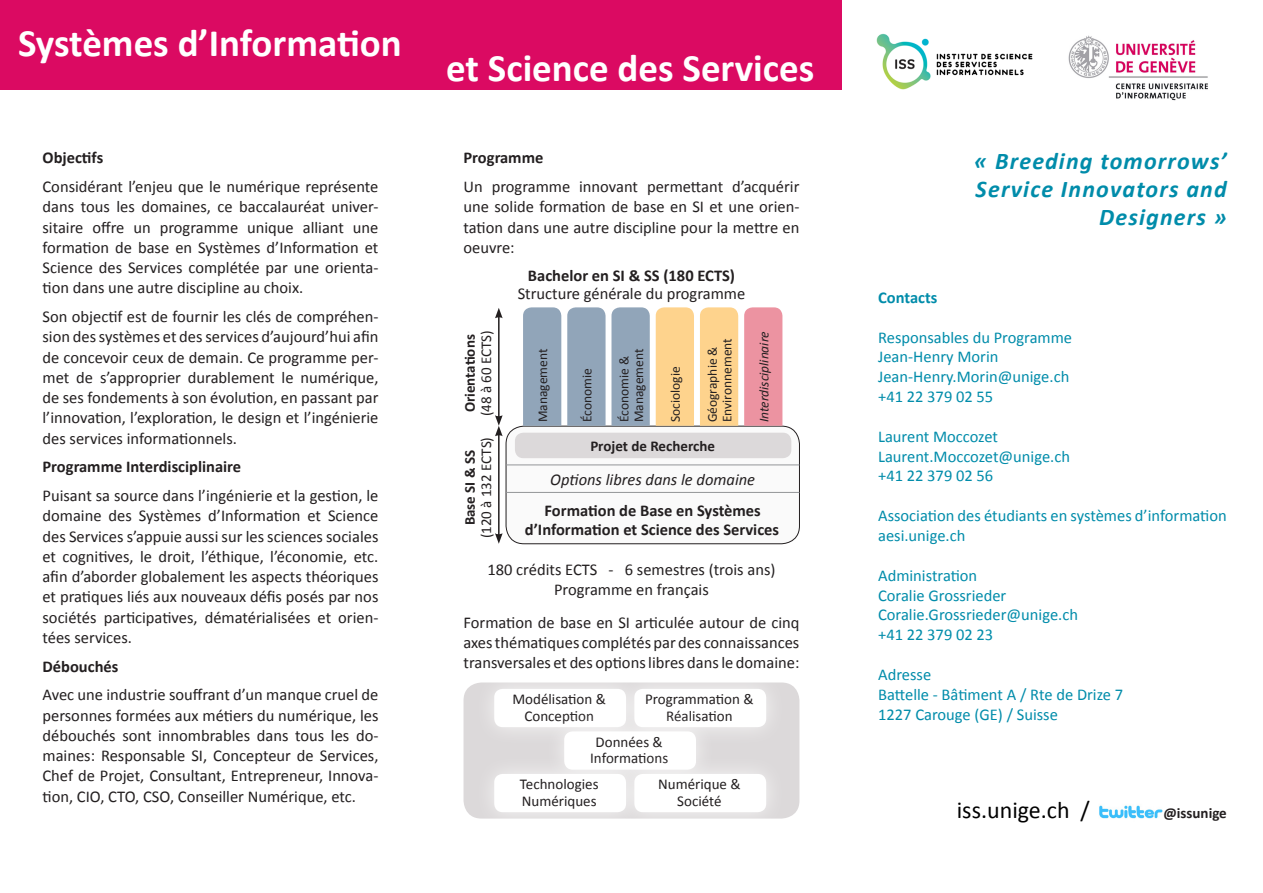
<style>
.page{position:relative;width:1263px;height:893px;background:#fff}
.page>*{position:absolute;margin:0;border:0;box-sizing:border-box;transform-origin:0 0}
.t1{font:700 39px "Calibri";color:#fff}
.t2{font:italic 700 24px "Calibri";letter-spacing:.05em;color:#008caa}
.t3{font:24px "Calibri";color:#000}
.t4{font:16.5px/20.2px "Calibri";color:#231f20;text-align:justify}
.t5{font:16.5px "Calibri";color:#008caa}
.t6{font:700 16.5px "Calibri";color:#231f20}
.t7{font:italic 16.5px "Calibri";color:#231f20}
.t8{font:700 16.5px "Calibri";color:#008caa}
.t9{font:15px/16.5px "Calibri";color:#231f20;text-align:center}
.t10{font:700 15px "Calibri";color:#231f20}
.t11{font:13.5px "Calibri";color:#231f20}
.t12{font:italic 13.5px "Calibri";color:#231f20}
</style>
<div class="page">
<img style="left:1099px;top:805px;width:64px;height:14px">
<div style="left:463px;top:682px;width:336px;height:137px;background:#dcd9da;border-radius:18px"></div>
<div style="left:506px;top:426px;width:293px;height:118px;background:#fafafa;border-radius:18px"></div>
<div style="left:506px;top:426px;width:294px;height:118px;border:1px solid #231f20;border-radius:18px"></div>
<div style="left:0;top:0;width:842px;height:90px;background:#db0a62"></div>
<img style="left:876px;top:33px;width:157px;height:57px">
<img style="left:1068px;top:35px;width:140px;height:66px">
<div style="left:475px;top:669px;width:171px;height:78px;background:#fff;opacity:.75"></div>
<div style="left:494px;top:689px;width:132px;height:38px;background:#fff;border-radius:9px"></div>
<div style="left:615px;top:669px;width:171px;height:78px;background:#fff;opacity:.75"></div>
<div style="left:634px;top:689px;width:132px;height:38px;background:#fff;border-radius:9px"></div>
<div style="left:545px;top:711px;width:171px;height:79px;background:#fff;opacity:.75"></div>
<div style="left:564px;top:731px;width:132px;height:39px;background:#fff;border-radius:9px"></div>
<div style="left:475px;top:754px;width:171px;height:78px;background:#fff;opacity:.75"></div>
<div style="left:494px;top:774px;width:132px;height:38px;background:#fff;border-radius:9px"></div>
<div style="left:615px;top:754px;width:171px;height:78px;background:#fff;opacity:.75"></div>
<div style="left:634px;top:774px;width:132px;height:38px;background:#fff;border-radius:9px"></div>
<div style="left:523px;top:307px;width:38px;height:119px;background:#91a5b9"></div>
<hr style="left:506px;top:492px;width:293px;height:1px;background:#939598">
<div style="left:611px;top:307px;width:39px;height:119px;background:#91a5b9"></div>
<div style="left:744px;top:307px;width:38px;height:119px;background:#ec93a1"></div>
<div style="left:656px;top:307px;width:38px;height:119px;background:#fed38d"></div>
<div style="left:700px;top:307px;width:38px;height:119px;background:#fed38d"></div>
<div style="left:515px;top:433px;width:276px;height:25px;background:#dcd9da;border-radius:9px"></div>
<hr style="left:498px;top:434px;width:2px;height:102px;background:#231f20">
<svg style="left:495px;top:533px;width:8px;height:11px"></svg>
<hr style="left:498px;top:316px;width:2px;height:102px;background:#231f20">
<svg style="left:495px;top:308px;width:8px;height:10px"></svg>
<svg style="left:495px;top:415px;width:8px;height:21px"></svg>
<div style="left:567px;top:307px;width:38px;height:119px;background:#91a5b9"></div>
<hr style="left:506px;top:465px;width:293px;height:1px;background:#939598">
<p class="t1" style="left:18px;top:19px;width:385px">Systèmes d’Information</p>
<p class="t6" style="left:43px;top:147px;width:62px">Objectifs</p>
<p class="t4" style="left:43px;top:177px;width:337px">Considérant l’enjeu que le numérique représente dans tous les domaines, ce baccalauréat univer&shy;sitaire offre un programme unique alliant une formation de base en Systèmes d’Information et Science des Services complétée par une orienta&shy;tion dans une autre discipline au choix.</p>
<p class="t4" style="left:43px;top:307px;width:337px">Son objectif est de fournir les clés de compréhen&shy;sion des systèmes et des services d’aujourd’hui afin de concevoir ceux de demain. Ce programme per&shy;met de s’approprier durablement le numérique, de ses fondements à son évolution, en passant par l’innovation, l’exploration, le design et l’ingénierie des services informationnels.</p>
<p class="t6" style="left:43px;top:456px;width:200px">Programme Interdisciplinaire</p>
<p class="t4" style="left:43px;top:486px;width:337px">Puisant sa source dans l’ingénierie et la gestion, le domaine des Systèmes d’Information et Science des Services s’appuie aussi sur les sciences sociales et cognitives, le droit, l’éthique, l’économie, etc. afin d’aborder globalement les aspects théoriques et pratiques liés aux nouveaux défis posés par nos sociétés participatives, dématérialisées et orien&shy;tées services.</p>
<p class="t6" style="left:43px;top:656px;width:77px">Débouchés</p>
<p class="t4" style="left:43px;top:685px;width:337px">Avec une industrie souffrant d’un manque cruel de personnes formées aux métiers du numérique, les débouchés sont innombrables dans tous les do&shy;maines: Responsable SI, Concepteur de Services, Chef de Projet, Consultant, Entrepreneur, Innova&shy;tion, CIO, CTO, CSO, Conseiller Numérique, etc.</p>
<p class="t1" style="left:446px;top:43px;width:370px">et Science des Services</p>
<p class="t6" style="left:463px;top:147px;width:81px">Programme</p>
<p class="t4" style="left:463px;top:177px;width:337px">Un programme innovant permettant d’acquérir une solide formation de base en SI et une orien&shy;tation dans une autre discipline pour la mettre en oeuvre:</p>
<p class="t10" style="left:460px;top:412px;width:79px;rotate:-90deg">Orientations</p>
<p class="t9" style="left:478px;top:416px;width:88px;rotate:-90deg">(48 à 60 ECTS)</p>
<p class="t10" style="left:460px;top:525px;width:77px;rotate:-90deg">Base SI &amp; SS</p>
<p class="t9" style="left:478px;top:538px;width:103px;rotate:-90deg">(120 à 132 ECTS)</p>
<p class="t6" style="left:528px;top:265px;width:209px">Bachelor en SI &amp; SS (180 ECTS)</p>
<p class="t4" style="left:518px;top:283px;width:229px">Structure générale du programme</p>
<p class="t11" style="left:534px;top:422px;width:75px;rotate:-90deg">Management</p>
<p class="t11" style="left:578px;top:422px;width:55px;rotate:-90deg">Économie</p>
<p class="t11" style="left:615px;top:422px;width:68px;rotate:-90deg">Économie &amp;</p>
<p class="t11" style="left:630px;top:422px;width:75px;rotate:-90deg">Management</p>
<p class="t11" style="left:667px;top:422px;width:57px;rotate:-90deg">Sociologie</p>
<p class="t11" style="left:704px;top:422px;width:77px;rotate:-90deg">Géographie &amp;</p>
<p class="t11" style="left:718px;top:422px;width:86px;rotate:-90deg">Environnement</p>
<p class="t12" style="left:755px;top:422px;width:92px;rotate:-90deg">Interdisciplinaire</p>
<p class="t10" style="left:590px;top:436px;width:126px">Projet de Recherche</p>
<p class="t7" style="left:550px;top:468px;width:206px">Options libres dans le domaine</p>
<p class="t6" style="left:545px;top:500px;width:218px">Formation de Base en Systèmes</p>
<p class="t6" style="left:525px;top:519px;width:256px">d’Information et Science des Services</p>
<p class="t4" style="left:487px;top:559px;width:289px">180 crédits ECTS - 6 semestres (trois ans)</p>
<p class="t4" style="left:554px;top:580px;width:156px">Programme en français</p>
<p class="t4" style="left:463px;top:612px;width:337px">Formation de base en SI articulée autour de cinq axes thématiques complétés par des connaissances transversales et des options libres dans le domaine:</p>
<p class="t9" style="left:512px;top:691px;width:95px">Modélisation &amp;<br>Conception</p>
<p class="t9" style="left:645px;top:691px;width:110px">Programmation &amp;<br>Réalisation</p>
<p class="t9" style="left:595px;top:734px;width:69px">Données &amp;</p>
<p class="t9" style="left:590px;top:750px;width:80px">Informations</p>
<p class="t9" style="left:520px;top:776px;width:80px;text-align:left">Technologies<br>Numériques</p>
<p class="t9" style="left:658px;top:776px;width:84px">Numérique &amp;<br>Société</p>
<p class="t2" style="left:974px;top:146px;width:254px">« Breeding tomorrows’</p>
<p class="t2" style="left:976px;top:174px;width:253px">Service Innovators and</p>
<p class="t2" style="left:1099px;top:202px;width:129px">Designers »</p>
<p class="t8" style="left:878px;top:287px;width:61px">Contacts</p>
<p class="t5" style="left:878px;top:327px;width:196px">Responsables du Programme</p>
<p class="t5" style="left:878px;top:346px;width:122px">Jean-Henry Morin</p>
<p class="t5" style="left:878px;top:366px;width:193px">Jean-Henry.Morin@unige.ch</p>
<p class="t5" style="left:878px;top:386px;width:117px">+41 22 379 02 55</p>
<p class="t5" style="left:878px;top:426px;width:121px">Laurent Moccozet</p>
<p class="t5" style="left:878px;top:446px;width:193px">Laurent.Moccozet@unige.ch</p>
<p class="t5" style="left:878px;top:466px;width:117px">+41 22 379 02 56</p>
<p class="t5" style="left:878px;top:505px;width:350px">Association des étudiants en systèmes d’information</p>
<p class="t5" style="left:878px;top:525px;width:89px">aesi.unige.ch</p>
<p class="t5" style="left:878px;top:565px;width:101px">Administration</p>
<p class="t5" style="left:878px;top:585px;width:130px">Coralie Grossrieder</p>
<p class="t5" style="left:878px;top:604px;width:201px">Coralie.Grossrieder@unige.ch</p>
<p class="t5" style="left:878px;top:624px;width:117px">+41 22 379 02 23</p>
<p class="t5" style="left:878px;top:664px;width:55px">Adresse</p>
<p class="t5" style="left:878px;top:684px;width:246px">Battelle - Bâtiment A / Rte de Drize 7</p>
<p class="t5" style="left:878px;top:704px;width:181px">1227 Carouge (GE) / Suisse</p>
<p class="t3" style="left:957px;top:795px;width:135px">iss.unige.ch /</p>
<p class="t10" style="left:1163px;top:803px;width:65px">@issunige</p>
</div>
